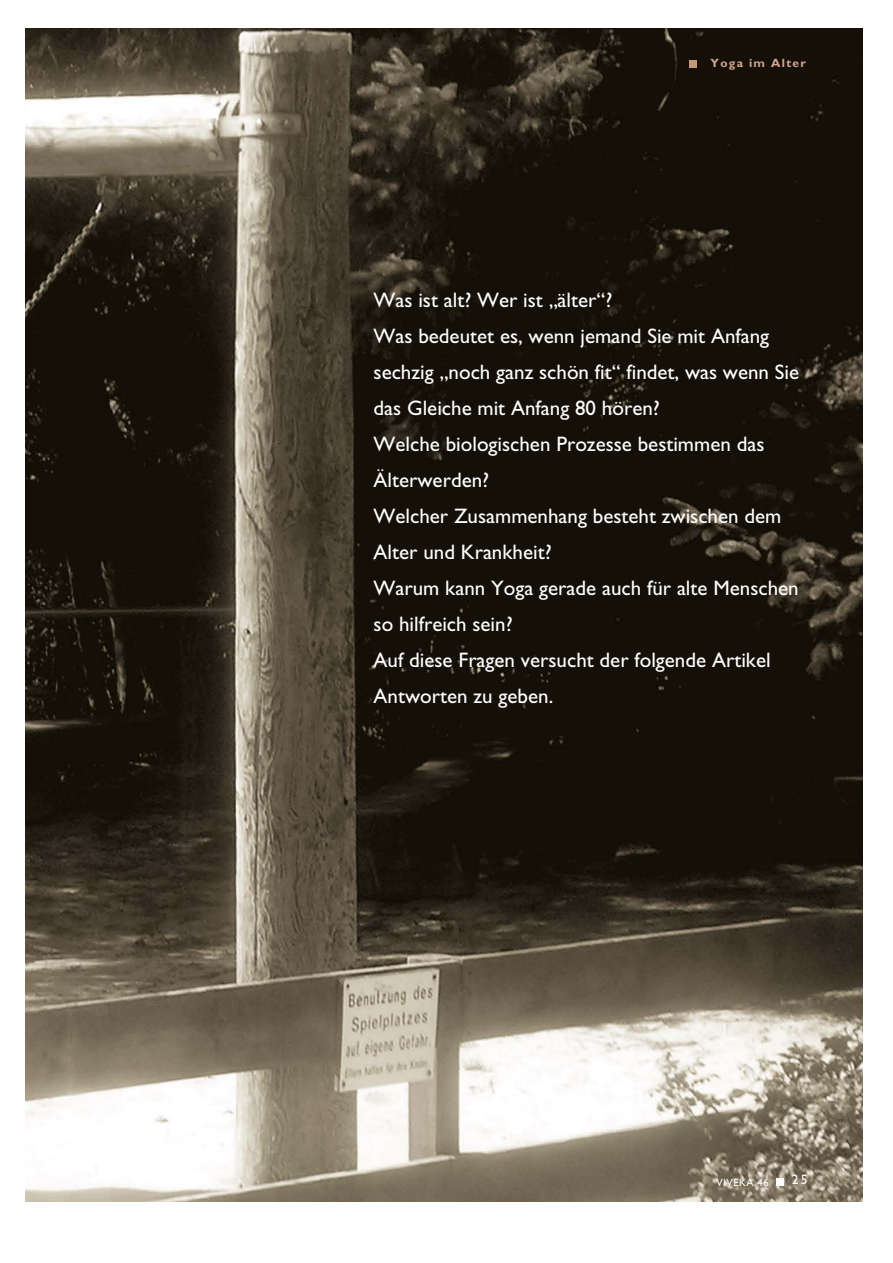
<style>
.page{position:relative;width:893px;height:1263px;background:#fff}
.page>*{position:absolute;margin:0;border:0;box-sizing:border-box;transform-origin:0 0}
.t1{font:21px/36px "Gill Indian";color:#fff}
.t2{font:13.5px "Gill Sans";color:#fff}
.t3{font:700 12px "Gill Indian";letter-spacing:.11em;color:#d4a48e}
.t4{font:10.5px "Gill Sans";letter-spacing:.05em;color:#fff}
</style>
<div class="page">
<img style="left:26px;top:28px;width:837px;height:1174px">
<div style="left:689px;top:60px;width:8px;height:7px;background:#c59773"></div>
<div style="left:775px;top:1178px;width:8px;height:7px;background:#fff"></div>
<p class="t3" style="left:710px;top:54px;width:97px">Yoga im Alter</p>
<p class="t1" style="left:373px;top:280px;width:427px">Was ist alt? Wer ist „älter“?<br>Was bedeutet es, wenn jemand Sie mit Anfang sechzig „noch ganz schön fit“ findet, was wenn Sie das Gleiche mit Anfang 80 hören?<br>Welche biologischen Prozesse bestimmen das Älterwerden?<br>Welcher Zusammenhang besteht zwischen dem Alter und Krankheit?<br>Warum kann Yoga gerade auch für alte Menschen so hilfreich sein?<br>Auf diese Fragen versucht der folgende Artikel Antworten zu geben.</p>
<p class="t4" style="left:716px;top:1176px;width:54px">VIVEKA 46</p>
<p class="t2" style="left:791px;top:1172px;width:17px">25</p>
</div>
